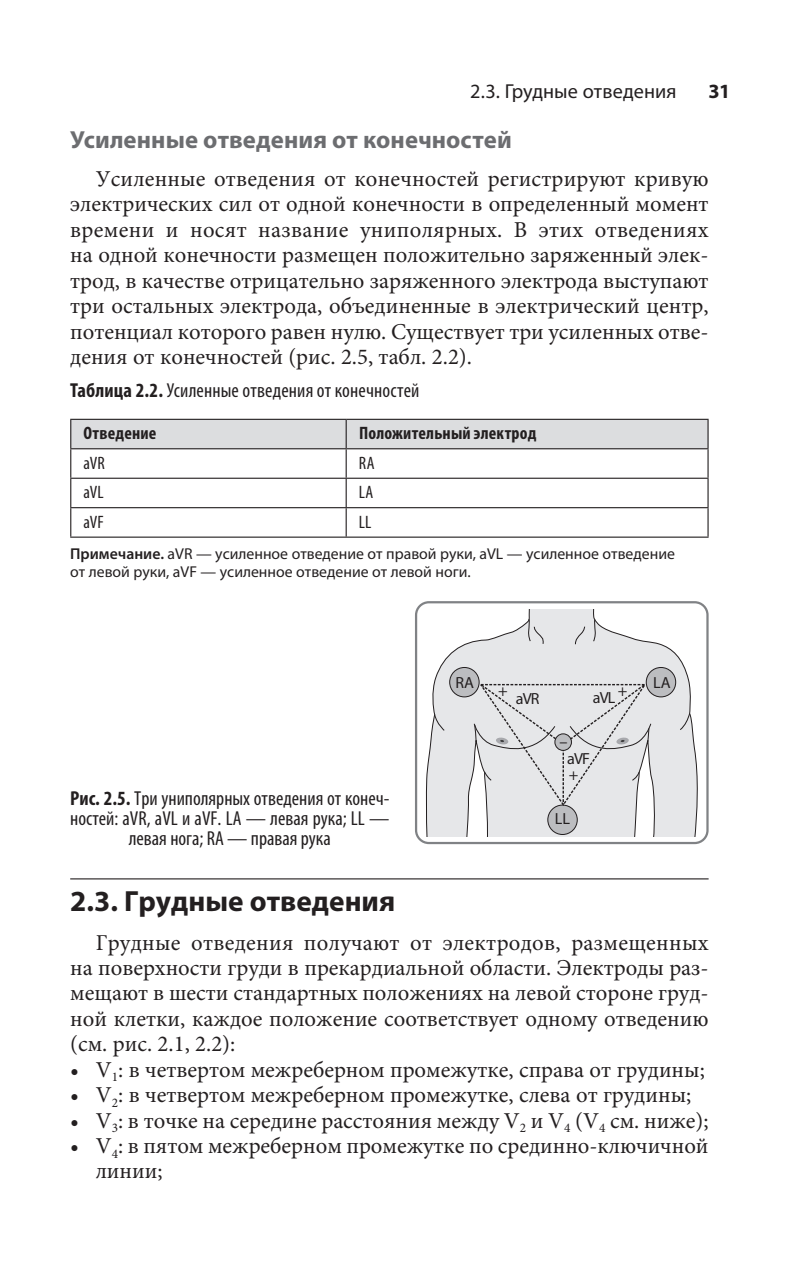
<style>
.page{position:relative;width:798px;height:1276px;background:#fff}
.page>*{position:absolute;margin:0;border:0;box-sizing:border-box;transform-origin:0 0}
.t1{font:700 29.25px "Myriad Pro";color:#231f20}
.t2{font:700 24.75px "Myriad Pro";letter-spacing:.005em;color:#6c6d70}
.t3{font:22.72px/25.4px "Minion Pro";color:#231f20;text-align:justify}
.t4{font:condensed 20.25px/20.2px "Myriad Pro";color:#231f20;text-align:center}
.t5{font:20.25px "Myriad Pro";letter-spacing:.005em;color:#231f20}
.t6{font:700 20.25px "Myriad Pro";color:#231f20}
.t7{font:700 condensed 18px "Myriad Pro";letter-spacing:.01em;color:#231f20}
.t8{font:condensed 18px "Myriad Pro";letter-spacing:.01em;color:#231f20}
.t9{font:16.2px/16.2px "Myriad Pro";letter-spacing:-.055em;color:#231f20}
.t10{font:15.75px/18px "Myriad Pro";color:#231f20}
.s1{font-weight:700}
.s2{font-weight:600}
</style>
<div class="page">
<hr style="left:70px;top:878px;width:638px;height:1px;background:#231f20">
<svg style="left:70px;top:419px;width:638px;height:117px"></svg>
<hr style="left:70px;top:536px;width:638px;height:2px;background:#231f20">
<svg style="left:425px;top:609px;width:273px;height:227px"></svg>
<svg style="left:574px;top:625px;width:11px;height:20px"></svg>
<svg style="left:433px;top:713px;width:12px;height:18px"></svg>
<svg style="left:678px;top:712px;width:12px;height:19px"></svg>
<div style="left:449px;top:667px;width:30px;height:30px;background:#bcbdc0;border-radius:50%"></div>
<div style="left:449px;top:667px;width:30px;height:30px;border:1px solid #231f20;border-radius:50%"></div>
<div style="left:646px;top:667px;width:29px;height:30px;background:#bcbdc0;border-radius:50%"></div>
<div style="left:645px;top:667px;width:31px;height:30px;border:1px solid #231f20;border-radius:50%"></div>
<div style="left:547px;top:805px;width:30px;height:29px;background:#bcbdc0;border-radius:50%"></div>
<div style="left:547px;top:804px;width:30px;height:31px;border:1px solid #231f20;border-radius:50%"></div>
<svg style="left:473px;top:682px;width:178px;height:125px;background:#dcdddf"></svg>
<div style="left:554px;top:734px;width:17px;height:16px;background:#bcbdc0;border-radius:50%"></div>
<div style="left:554px;top:733px;width:17px;height:18px;border:1px solid #231f20;border-radius:50%"></div>
<svg style="left:592px;top:618px;width:3px;height:24px"></svg>
<svg style="left:528px;top:618px;width:15px;height:27px"></svg>
<div style="left:415px;top:601px;width:293px;height:243px;border:2px solid #808285;border-radius:13px"></div>
<p class="t5" style="left:470px;top:84px;width:208px">2.3. Грудные отведения</p>
<p class="t6" style="left:708px;top:84px;width:23px">31</p>
<p class="t2" style="left:70px;top:130px;width:443px">Усиленные отведения от конечностей</p>
<p class="t3" style="left:70px;top:168px;width:639px;text-indent:26px">Усиленные отведения от конечностей регистрируют кривую электрических сил от одной конечности в определенный момент времени и носят название униполярных. В этих отведениях на одной конечности размещен положительно заряженный элек&shy;трод, в качестве отрицательно заряженного электрода выступают три остальных электрода, объединенные в электрический центр, потенциал которого равен нулю. Существует три усиленных отве&shy;дения от конечностей (рис. 2.5, табл. 2.2).</p>
<p class="t4" style="left:70px;top:382px;width:350px"><span class="s1">Таблица 2.2.</span> Усиленные отведения от конечностей</p>
<p class="t7" style="left:83px;top:427px;width:74px">Отведение</p>
<p class="t7" style="left:359px;top:427px;width:179px">Положительный электрод</p>
<p class="t8" style="left:83px;top:456px;width:23px">aVR</p>
<p class="t8" style="left:359px;top:456px;width:17px">RA</p>
<p class="t8" style="left:83px;top:486px;width:22px">aVL</p>
<p class="t8" style="left:359px;top:486px;width:16px">LA</p>
<p class="t8" style="left:83px;top:515px;width:22px">aVF</p>
<p class="t8" style="left:359px;top:515px;width:14px">LL</p>
<p class="t10" style="left:70px;top:546px;width:606px"><span class="s2">Примечание.</span> aVR — усиленное отведение от правой руки, aVL — усиленное отведение от левой руки, aVF — усиленное отведение от левой ноги.</p>
<p class="t9" style="left:455px;top:674px;width:20px">RA</p>
<p class="t9" style="left:652px;top:674px;width:19px">LA</p>
<p class="t9" style="left:498px;top:682px;width:11px">+</p>
<p class="t9" style="left:617px;top:682px;width:11px">+</p>
<p class="t9" style="left:515px;top:691px;width:25px">aVR</p>
<p class="t9" style="left:592px;top:689px;width:24px">aVL</p>
<p class="t9" style="left:559px;top:733px;width:10px">–</p>
<p class="t4" style="left:70px;top:789px;width:320px"><span class="s1">Рис. 2.5.</span> Три униполярных отведения от конеч&shy;ностей: aVR, aVL и aVF. LA — левая рука; LL — левая нога; RA — правая рука</p>
<p class="t9" style="left:567px;top:750px;width:24px">aVF +</p>
<p class="t9" style="left:554px;top:810px;width:17px">LL</p>
<p class="t1" style="left:70px;top:890px;width:326px">2.3. Грудные отведения</p>
<p class="t3" style="left:70px;top:931px;width:639px;text-indent:26px">Грудные отведения получают от электродов, размещенных на поверхности груди в прекардиальной области. Электроды раз&shy;мещают в шести стандартных положениях на левой стороне груд&shy;ной клетки, каждое положение соответствует одному отведению (см. рис. 2.1, 2.2):</p>
<p class="t3" style="left:70px;top:1058px;width:636px">• V<sub>1</sub>: в четвертом межреберном промежутке, справа от грудины;</p>
<p class="t3" style="left:70px;top:1084px;width:622px">• V<sub>2</sub>: в четвертом межреберном промежутке, слева от грудины;</p>
<p class="t3" style="left:70px;top:1109px;width:639px">• V<sub>3</sub>: в точке на середине расстояния между V<sub>2</sub> и V<sub>4</sub> (V<sub>4</sub> см. ниже);</p>
<p class="t3" style="left:96px;top:1134px;width:614px;text-indent:-26px">• V<sub>4</sub>: в пятом межреберном промежутке по срединно-ключичной линии;</p>
</div>
